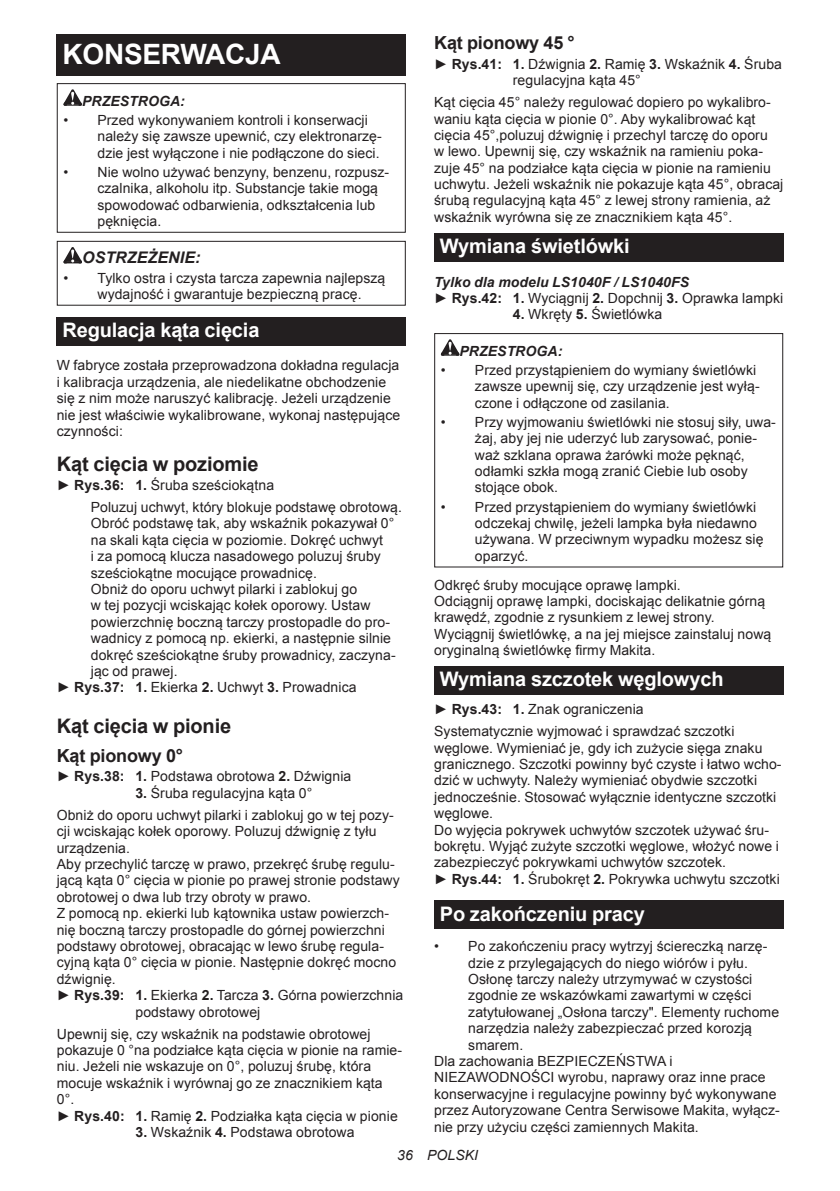
<style>
.page{position:relative;width:840px;height:1191px;background:#fff}
.page>*{position:absolute;margin:0;border:0;box-sizing:border-box;transform-origin:0 0}
.t1{font:700 28px "Arial";letter-spacing:-.01em;color:#fff}
.t2{font:700 20px "Arial";letter-spacing:-.01em;color:#fff}
.t3{font:700 20px "Arial";letter-spacing:-.01em;color:#231f20}
.t4{font:700 18px "Arial";letter-spacing:-.01em;color:#231f20}
.t5{font:italic 700 16px "Arial";letter-spacing:.005em;color:#231f20}
.t6{font:14px/16.4px "Arial";letter-spacing:.005em;color:#231f20}
.t7{font:italic 700 14px "Arial";letter-spacing:.005em;color:#231f20}
.t8{font:italic 14px "Arial";letter-spacing:.005em;color:#231f20}
.s1{font-weight:700}
.s2{font-weight:700;font-style:italic}
</style>
<div class="page">
<div style="left:57px;top:34px;width:348px;height:41px;background:#231f20"></div>
<svg style="left:63px;top:89px;width:19px;height:17px"></svg>
<div style="left:57px;top:83px;width:348px;height:150px;border:1px solid #231f20"></div>
<svg style="left:63px;top:247px;width:19px;height:16px"></svg>
<div style="left:57px;top:241px;width:348px;height:65px;border:1px solid #231f20"></div>
<div style="left:57px;top:317px;width:348px;height:28px;background:#231f20"></div>
<div style="left:434px;top:233px;width:348px;height:29px;background:#231f20"></div>
<svg style="left:440px;top:339px;width:19px;height:17px"></svg>
<div style="left:434px;top:333px;width:348px;height:234px;border:1px solid #231f20"></div>
<div style="left:434px;top:666px;width:348px;height:29px;background:#231f20"></div>
<div style="left:434px;top:900px;width:348px;height:29px;background:#231f20"></div>
<h1 class="t1" style="left:62px;top:35px;width:220px">KONSERWACJA</h1>
<p class="t7" style="left:82px;top:91px;width:104px">PRZESTROGA:</p>
<p class="t6" style="left:97px;top:112px;width:286px;text-indent:-34px">• Przed wykonywaniem kontroli i konserwacji należy się zawsze upewnić, czy elektronarzę&shy;dzie jest wyłączone i nie podłączone do sieci.</p>
<p class="t6" style="left:97px;top:164px;width:293px;text-indent:-34px">• Nie wolno używać benzyny, benzenu, rozpusz&shy;czalnika, alkoholu itp. Substancje takie mogą spowodować odbarwienia, odkształcenia lub pęknięcia.</p>
<p class="t5" style="left:82px;top:247px;width:120px">OSTRZEŻENIE:</p>
<p class="t6" style="left:97px;top:270px;width:289px;text-indent:-34px">• Tylko ostra i czysta tarcza zapewnia najlepszą wydajność i gwarantuje bezpieczną pracę.</p>
<h2 class="t2" style="left:62px;top:317px;width:198px">Regulacja kąta cięcia</h2>
<p class="t6" style="left:57px;top:357px;width:345px">W fabryce została przeprowadzona dokładna regulacja i kalibracja urządzenia, ale niedelikatne obchodzenie się z nim może naruszyć kalibrację. Jeżeli urządzenie nie jest właściwie wykalibrowane, wykonaj następujące czynności:</p>
<h2 class="t3" style="left:57px;top:450px;width:203px">Kąt cięcia w poziomie</h2>
<p class="t6" style="left:91px;top:474px;width:312px;line-height:22px;text-indent:-34px">► <span class="s1">Rys.36: 1.</span> Śruba sześciokątna<br>Poluzuj uchwyt, który blokuje podstawę obrotową.</p>
<p class="t6" style="left:91px;top:515px;width:305px">Obróć podstawę tak, aby wskaźnik pokazywał 0°</p>
<p class="t6" style="left:91px;top:532px;width:293px">na skali kąta cięcia w poziomie. Dokręć uchwyt</p>
<p class="t6" style="left:91px;top:548px;width:291px">i za pomocą klucza nasadowego poluzuj śruby</p>
<p class="t6" style="left:91px;top:564px;width:227px">sześciokątne mocujące prowadnicę.</p>
<p class="t6" style="left:91px;top:581px;width:268px">Obniż do oporu uchwyt pilarki i zablokuj go</p>
<p class="t6" style="left:91px;top:597px;width:281px">w tej pozycji wciskając kołek oporowy. Ustaw</p>
<p class="t6" style="left:91px;top:614px;width:300px">powierzchnię boczną tarczy prostopadle do pro-</p>
<p class="t6" style="left:91px;top:630px;width:301px">wadnicy z pomocą np. ekierki, a następnie silnie</p>
<p class="t6" style="left:91px;top:646px;width:306px">dokręć sześciokątne śruby prowadnicy, zaczyna-</p>
<p class="t6" style="left:91px;top:663px;width:88px">jąc od prawej.</p>
<p class="t6" style="left:57px;top:679px;width:301px">► <span class="s1">Rys.37: 1.</span> Ekierka <span class="s1">2.</span> Uchwyt <span class="s1">3.</span> Prowadnica</p>
<h2 class="t3" style="left:57px;top:712px;width:176px">Kąt cięcia w pionie</h2>
<p class="t4" style="left:57px;top:744px;width:128px">Kąt pionowy 0°</p>
<p class="t6" style="left:57px;top:768px;width:296px">► <span class="s1">Rys.38: 1.</span> Podstawa obrotowa <span class="s1">2.</span> Dźwignia</p>
<p class="t6" style="left:57px;top:782px;width:338px;line-height:22px;text-align:center"><span class="s1">3.</span> Śruba regulacyjna kąta 0°<br>Obniż do oporu uchwyt pilarki i zablokuj go w tej pozy-</p>
<p class="t6" style="left:57px;top:823px;width:321px">cji wciskając kołek oporowy. Poluzuj dźwignię z tyłu</p>
<p class="t6" style="left:57px;top:839px;width:75px">urządzenia.</p>
<p class="t6" style="left:57px;top:856px;width:339px">Aby przechylić tarczę w prawo, przekręć śrubę regulu-</p>
<p class="t6" style="left:57px;top:872px;width:344px">jącą kąta 0° cięcia w pionie po prawej stronie podstawy</p>
<p class="t6" style="left:57px;top:889px;width:256px">obrotowej o dwa lub trzy obroty w prawo.</p>
<p class="t6" style="left:57px;top:905px;width:334px">Z pomocą np. ekierki lub kątownika ustaw powierzch-</p>
<p class="t6" style="left:57px;top:921px;width:329px">nię boczną tarczy prostopadle do górnej powierzchni</p>
<p class="t6" style="left:57px;top:938px;width:328px">podstawy obrotowej, obracając w lewo śrubę regula-</p>
<p class="t6" style="left:57px;top:954px;width:340px">cyjną kąta 0° cięcia w pionie. Następnie dokręć mocno</p>
<p class="t6" style="left:57px;top:970px;width:61px">dźwignię.</p>
<p class="t6" style="left:57px;top:987px;width:348px">► <span class="s1">Rys.39: 1.</span> Ekierka <span class="s1">2.</span> Tarcza <span class="s1">3.</span> Górna powierzchnia</p>
<p class="t6" style="left:135px;top:1003px;width:126px">podstawy obrotowej</p>
<p class="t6" style="left:57px;top:1025px;width:346px">Upewnij się, czy wskaźnik na podstawie obrotowej pokazuje 0 °na podziałce kąta cięcia w pionie na ramie&shy;niu. Jeżeli nie wskazuje on 0°, poluzuj śrubę, która mocuje wskaźnik i wyrównaj go ze znacznikiem kąta 0°.<br>► <span class="s1">Rys.40: 1.</span> Ramię <span class="s1">2.</span> Podziałka kąta cięcia w pionie</p>
<p class="t6" style="left:135px;top:1124px;width:220px"><span class="s1">3.</span> Wskaźnik <span class="s1">4.</span> Podstawa obrotowa</p>
<p class="t4" style="left:434px;top:31px;width:142px">Kąt pionowy 45 °</p>
<p class="t6" style="left:512px;top:56px;width:270px;text-indent:-79px">► <span class="s1">Rys.41: 1.</span> Dźwignia <span class="s1">2.</span> Ramię <span class="s1">3.</span> Wskaźnik <span class="s1">4.</span> Śruba regulacyjna kąta 45°</p>
<p class="t6" style="left:434px;top:94px;width:350px">Kąt cięcia 45° należy regulować dopiero po wykalibro&shy;waniu kąta cięcia w pionie 0°. Aby wykalibrować kąt cięcia 45°,poluzuj dźwignię i przechyl tarczę do oporu<br>w lewo. Upewnij się, czy wskaźnik na ramieniu poka&shy;zuje 45° na podziałce kąta cięcia w pionie na ramieniu uchwytu. Jeżeli wskaźnik nie pokazuje kąta 45°, obracaj śrubą regulacyjną kąta 45° z lewej strony ramienia, aż wskaźnik wyrówna się ze znacznikiem kąta 45°.</p>
<h2 class="t2" style="left:439px;top:233px;width:191px">Wymiana świetlówki</h2>
<p class="t6" style="left:434px;top:274px;width:350px"><span class="s2">Tylko dla modelu LS1040F / LS1040FS<br></span>► <span class="s1">Rys.42: 1.</span> Wyciągnij <span class="s1">2.</span> Dopchnij <span class="s1">3.</span> Oprawka lampki</p>
<p class="t6" style="left:512px;top:306px;width:151px"><span class="s1">4.</span> Wkręty <span class="s1">5.</span> Świetlówka</p>
<p class="t7" style="left:459px;top:341px;width:104px">PRZESTROGA:</p>
<p class="t6" style="left:474px;top:362px;width:286px;text-indent:-34px">• Przed przystąpieniem do wymiany świetlówki zawsze upewnij się, czy urządzenie jest wyłą&shy;czone i odłączone od zasilania.</p>
<p class="t6" style="left:474px;top:414px;width:302px;text-indent:-34px">• Przy wyjmowaniu świetlówki nie stosuj siły, uwa&shy;żaj, aby jej nie uderzyć lub zarysować, ponie&shy;waż szklana oprawa żarówki może pęknąć, odłamki szkła mogą zranić Ciebie lub osoby stojące obok.</p>
<p class="t6" style="left:474px;top:498px;width:290px;text-indent:-34px">• Przed przystąpieniem do wymiany świetlówki odczekaj chwilę, jeżeli lampka była niedawno używana. W przeciwnym wypadku możesz się oparzyć.</p>
<p class="t6" style="left:434px;top:576px;width:338px">Odkręć śruby mocujące oprawę lampki.<br>Odciągnij oprawę lampki, dociskając delikatnie górną krawędź, zgodnie z rysunkiem z lewej strony.<br>Wyciągnij świetlówkę, a na jej miejsce zainstaluj nową oryginalną świetlówkę firmy Makita.</p>
<h2 class="t2" style="left:439px;top:666px;width:285px">Wymiana szczotek węglowych</h2>
<p class="t6" style="left:434px;top:698px;width:301px;line-height:22px">► <span class="s1">Rys.43: 1.</span> Znak ograniczenia<br>Systematycznie wyjmować i sprawdzać szczotki</p>
<p class="t6" style="left:434px;top:739px;width:349px">węglowe. Wymieniać je, gdy ich zużycie sięga znaku granicznego. Szczotki powinny być czyste i łatwo wcho&shy;dzić w uchwyty. Należy wymieniać obydwie szczotki jednocześnie. Stosować wyłącznie identyczne szczotki węglowe.<br>Do wyjęcia pokrywek uchwytów szczotek używać śru&shy;bokrętu. Wyjąć zużyte szczotki węglowe, włożyć nowe i zabezpieczyć pokrywkami uchwytów szczotek.<br>► <span class="s1">Rys.44: 1.</span> Śrubokręt <span class="s1">2.</span> Pokrywka uchwytu szczotki</p>
<h2 class="t2" style="left:439px;top:900px;width:206px">Po zakończeniu pracy</h2>
<p class="t6" style="left:434px;top:938px;width:334px">• Po zakończeniu pracy wytrzyj ściereczką narzę-</p>
<p class="t6" style="left:468px;top:954px;width:281px">dzie z przylegających do niego wiórów i pyłu.</p>
<p class="t6" style="left:468px;top:971px;width:285px">Osłonę tarczy należy utrzymywać w czystości</p>
<p class="t6" style="left:468px;top:987px;width:284px">zgodnie ze wskazówkami zawartymi w części</p>
<p class="t6" style="left:468px;top:1003px;width:312px">zatytułowanej „Osłona tarczy". Elementy ruchome</p>
<p class="t6" style="left:468px;top:1020px;width:285px">narzędzia należy zabezpieczać przed korozją</p>
<p class="t6" style="left:468px;top:1036px;width:56px">smarem.</p>
<p class="t6" style="left:434px;top:1053px;width:240px">Dla zachowania BEZPIECZEŃSTWA i</p>
<p class="t6" style="left:434px;top:1069px;width:332px">NIEZAWODNOŚCI wyrobu, naprawy oraz inne prace</p>
<p class="t6" style="left:434px;top:1085px;width:344px">konserwacyjne i regulacyjne powinny być wykonywane</p>
<p class="t6" style="left:434px;top:1102px;width:347px">przez Autoryzowane Centra Serwisowe Makita, wyłącz-</p>
<p class="t6" style="left:434px;top:1118px;width:266px">nie przy użyciu części zamiennych Makita.</p>
<p class="t8" style="left:397px;top:1146px;width:82px">36 POLSKI</p>
</div>
